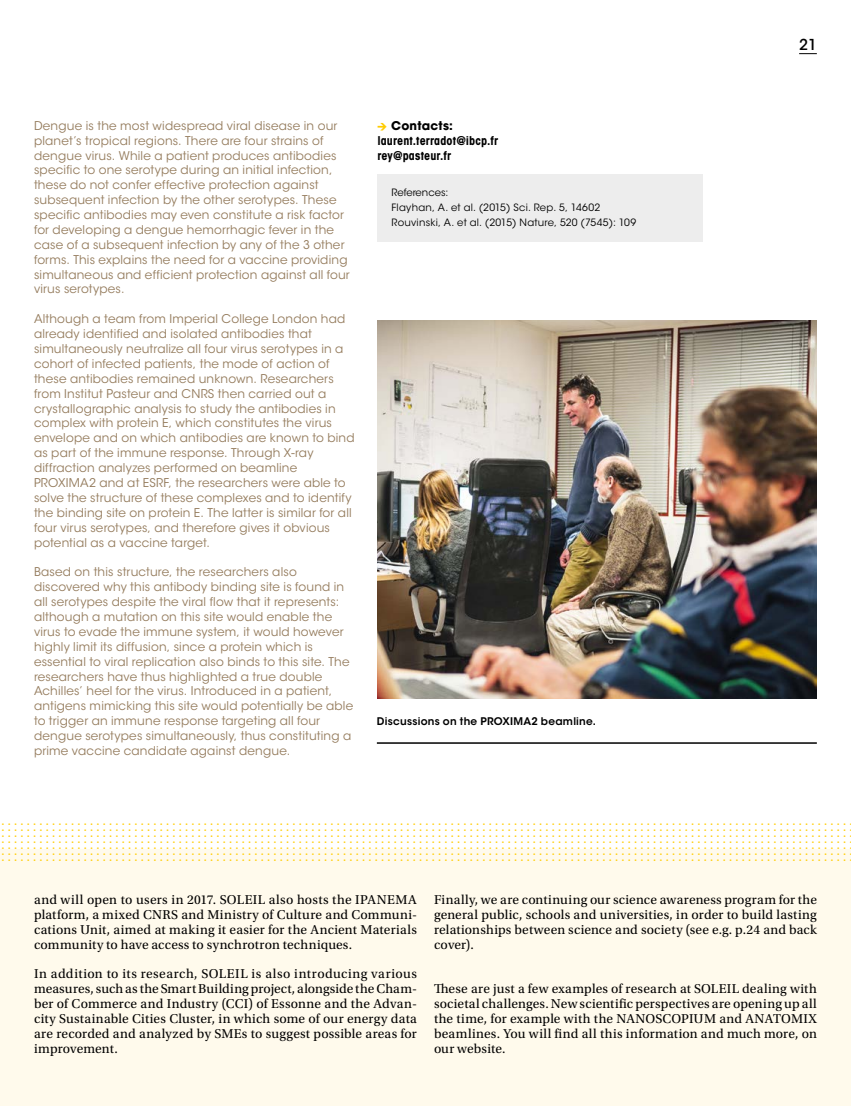
<style>
.page{position:relative;width:851px;height:1106px;background:#fff}
.page>*{position:absolute;margin:0;border:0;box-sizing:border-box;transform-origin:0 0}
.t1{font:500 15px "ITC Avant Garde Std";color:#000}
.t2{font:13.5px/14.9px "Utopia Std";letter-spacing:.015em;color:#000;text-align:justify}
.t3{font:12px/14.9px "ITC Avant Garde Std";letter-spacing:.015em;color:#947b5c}
.t4{font:700 condensed 12px/14.9px "ITC Avant Garde Std";letter-spacing:.015em;color:#000}
.t5{font:600 10.5px "ITC Avant Garde Std";letter-spacing:.02em;color:#000}
.t6{font:10.05px/15.1px "ITC Avant Garde Std";letter-spacing:.02em;color:#000}
.t7{font:7.5px "ITC Avant Garde Std";color:#fc0}
.s1{font-family:"Mini Pics International";font-weight:400;font-stretch:normal;font-size:9px;color:#fc0}
.s2{font-stretch:normal}
</style>
<div class="page">
<svg style="left:799px;top:53px;width:17px;height:1px"></svg>
<div style="left:0;top:849px;width:850px;height:257px;background:#fffaec"></div>
<div style="left:377px;top:174px;width:325px;height:67px;background:#ededed"></div>
<img style="left:377px;top:321px;width:439px;height:378px">
<hr style="left:377px;top:742px;width:439px;height:1px;background:#000">
<p class="t3" style="left:34px;top:118px;width:317px">Dengue is the most widespread viral disease in our planet’s tropical regions. There are four strains of dengue virus. While a patient produces antibodies specific to one serotype during an initial infection, these do not confer effective protection against subsequent infection by the other serotypes. These specific antibodies may even constitute a risk factor for developing a dengue hemorrhagic fever in the case of a subsequent infection by any of the 3 other forms. This explains the need for a vaccine providing simultaneous and efficient protection against all four virus serotypes.</p>
<p class="t3" style="left:34px;top:312px;width:322px">Although a team from Imperial College London had already identified and isolated antibodies that simultaneously neutralize all four virus serotypes in a cohort of infected patients, the mode of action of these antibodies remained unknown. Researchers from Institut Pasteur and CNRS then carried out a crystallographic analysis to study the antibodies in complex with protein E, which constitutes the virus envelope and on which antibodies are known to bind as part of the immune response. Through X-ray diffraction analyzes performed on beamline PROXIMA2 and at ESRF, the researchers were able to solve the structure of these complexes and to identify the binding site on protein E. The latter is similar for all four virus serotypes, and therefore gives it obvious potential as a vaccine target.</p>
<p class="t3" style="left:34px;top:564px;width:321px">Based on this structure, the researchers also discovered why this antibody binding site is found in all serotypes despite the viral flow that it represents: although a mutation on this site would enable the virus to evade the immune system, it would however highly limit its diffusion, since a protein which is essential to viral replication also binds to this site. The researchers have thus highlighted a true double Achilles’ heel for the virus. Introduced in a patient, antigens mimicking this site would potentially be able to trigger an immune response targeting all four dengue serotypes simultaneously, thus constituting a prime vaccine candidate against dengue.</p>
<p class="t4" style="left:377px;top:118px;width:122px"><span class="s1">E</span> <span class="s2">Contacts: </span>laurent.terradot@ibcp.fr rey@pasteur.fr</p>
<p class="t6" style="left:391px;top:185px;width:246px">References:<br>Flayhan, A. et al. (2015) Sci. Rep. 5, 14602<br>Rouvinski, A. et al. (2015) Nature, 520 (7545): 109</p>
<p class="t5" style="left:377px;top:714px;width:221px">Discussions on the PROXIMA2 beamline.</p>
<p class="t1" style="left:799px;top:35px;width:19px">21</p>
<p class="t7" style="left:1px;top:819px;width:852px">•••••••••••••••••••••••••••••••••••••••••••••••••••••••••••••••••••••••••••••••••••••••••••••••••••••••••••••••••••••••••••••••••••••••</p>
<p class="t7" style="left:1px;top:825px;width:852px">•••••••••••••••••••••••••••••••••••••••••••••••••••••••••••••••••••••••••••••••••••••••••••••••••••••••••••••••••••••••••••••••••••••••</p>
<p class="t7" style="left:1px;top:831px;width:852px">•••••••••••••••••••••••••••••••••••••••••••••••••••••••••••••••••••••••••••••••••••••••••••••••••••••••••••••••••••••••••••••••••••••••</p>
<p class="t7" style="left:1px;top:837px;width:852px">•••••••••••••••••••••••••••••••••••••••••••••••••••••••••••••••••••••••••••••••••••••••••••••••••••••••••••••••••••••••••••••••••••••••</p>
<p class="t7" style="left:1px;top:843px;width:852px">•••••••••••••••••••••••••••••••••••••••••••••••••••••••••••••••••••••••••••••••••••••••••••••••••••••••••••••••••••••••••••••••••••••••</p>
<p class="t7" style="left:1px;top:849px;width:852px">•••••••••••••••••••••••••••••••••••••••••••••••••••••••••••••••••••••••••••••••••••••••••••••••••••••••••••••••••••••••••••••••••••••••</p>
<p class="t7" style="left:1px;top:855px;width:852px">•••••••••••••••••••••••••••••••••••••••••••••••••••••••••••••••••••••••••••••••••••••••••••••••••••••••••••••••••••••••••••••••••••••••</p>
<p class="t2" style="left:34px;top:892px;width:384px">and will open to users in 2017. SOLEIL also hosts the IPANEMA platform, a mixed CNRS and Ministry of Culture and Communi&shy;cations Unit, aimed at making it easier for the Ancient Materials community to have access to synchrotron techniques.</p>
<p class="t2" style="left:34px;top:966px;width:384px">In addition to its research, SOLEIL is also introducing various measures, such as the Smart Building project, alongside the Cham&shy;ber of Commerce and Industry (CCI) of Essonne and the Advan&shy;city Sustainable Cities Cluster, in which some of our energy data are recorded and analyzed by SMEs to suggest possible areas for improvement.</p>
<p class="t2" style="left:434px;top:892px;width:384px">Finally, we are continuing our science awareness program for the general public, schools and universities, in order to build lasting relationships between science and society (see e.g. p.24 and back cover).</p>
<p class="t2" style="left:434px;top:981px;width:384px">These are just a few examples of research at SOLEIL dealing with societal challenges. New scientific perspectives are opening up all the time, for example with the NANOSCOPIUM and ANATOMIX beamlines. You will find all this information and much more, on our website.</p>
</div>
